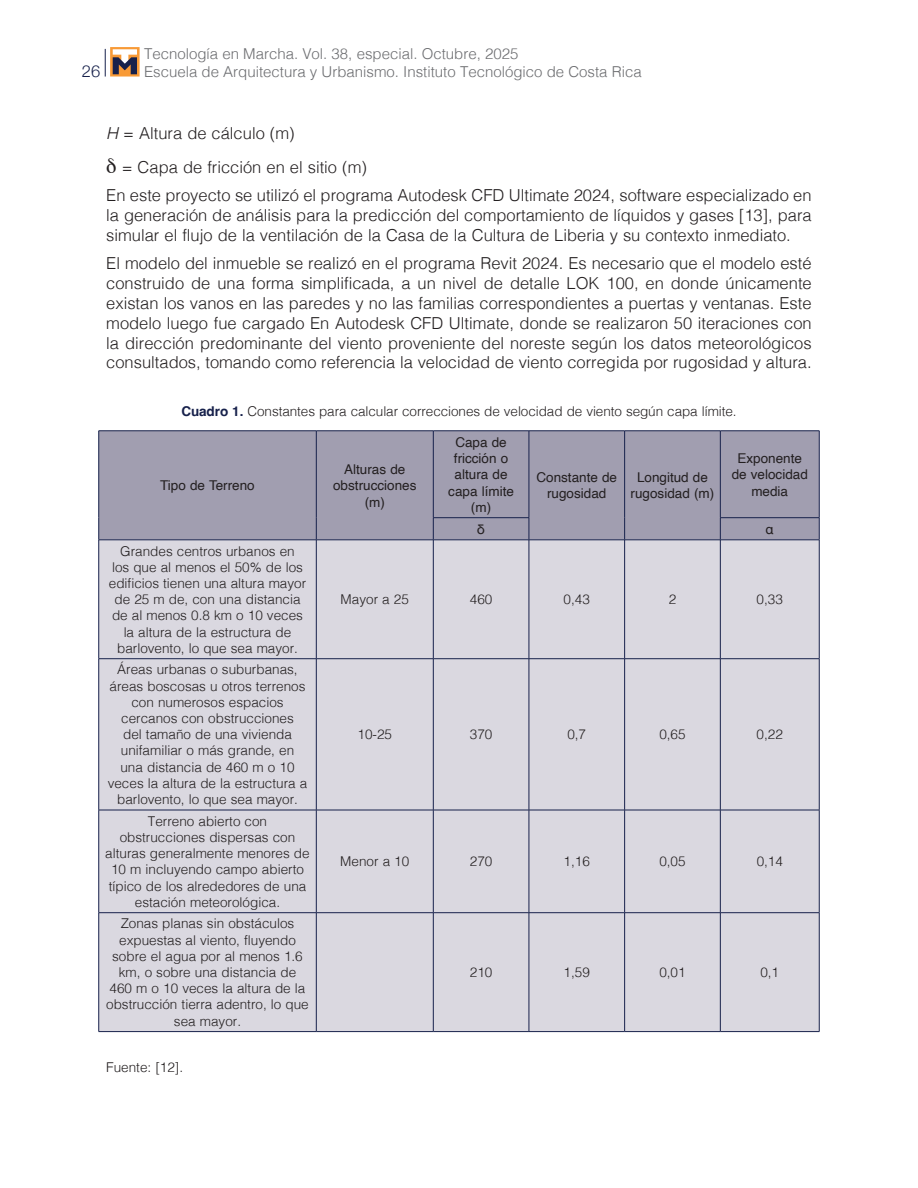
<style>
.page{position:relative;width:918px;height:1188px;background:#fff}
.page>*{position:absolute;margin:0;border:0;box-sizing:border-box;transform-origin:0 0}
.t1{font:300 16.5px/19.8px "Helvetica";color:#231f20;text-align:justify}
.t2{font:300 16.5px "Helvetica Neue";color:#17214b}
.t3{font:300 15px "Helvetica";color:#6c6d70}
.t4{font:300 13.5px/16.2px "Helvetica";color:#231f20;text-align:center}
.t5{font:13.5px/16.2px "Helvetica";color:#231f20;text-align:center}
.s1{font-style:italic}
.s2{font-weight:700;color:#17214b}
</style>
<div class="page">
<svg style="left:105px;top:49px;width:1px;height:28px"></svg>
<svg style="left:110px;top:47px;width:30px;height:30px"></svg>
<svg style="left:113px;top:49px;width:24px;height:25px"></svg>
<div style="left:99px;top:432px;width:720px;height:108px;background:#a19eb0"></div>
<div style="left:99px;top:541px;width:720px;height:490px;background:#dad8e0"></div>
<hr style="left:99px;top:431px;width:217px;height:1px;background:#17214b">
<hr style="left:98px;top:431px;width:1px;height:87px;background:#17214b">
<hr style="left:316px;top:431px;width:117px;height:1px;background:#17214b">
<hr style="left:316px;top:431px;width:1px;height:87px;background:#17214b">
<hr style="left:433px;top:431px;width:96px;height:1px;background:#17214b">
<hr style="left:433px;top:431px;width:1px;height:87px;background:#17214b">
<hr style="left:529px;top:431px;width:96px;height:1px;background:#17214b">
<hr style="left:529px;top:431px;width:1px;height:87px;background:#17214b">
<hr style="left:625px;top:431px;width:95px;height:1px;background:#17214b">
<hr style="left:624px;top:431px;width:1px;height:87px;background:#17214b">
<hr style="left:720px;top:431px;width:99px;height:1px;background:#17214b">
<hr style="left:720px;top:431px;width:1px;height:87px;background:#17214b">
<hr style="left:819px;top:431px;width:1px;height:87px;background:#17214b">
<svg style="left:98px;top:518px;width:1px;height:22px"></svg>
<svg style="left:316px;top:518px;width:1px;height:22px"></svg>
<hr style="left:433px;top:517px;width:96px;height:1px;background:#17214b">
<svg style="left:433px;top:518px;width:1px;height:22px"></svg>
<svg style="left:529px;top:518px;width:1px;height:22px"></svg>
<svg style="left:624px;top:518px;width:1px;height:22px"></svg>
<hr style="left:720px;top:517px;width:99px;height:1px;background:#17214b">
<svg style="left:720px;top:518px;width:1px;height:22px"></svg>
<svg style="left:819px;top:518px;width:1px;height:22px"></svg>
<hr style="left:99px;top:540px;width:217px;height:1px;background:#17214b">
<hr style="left:98px;top:540px;width:1px;height:119px;background:#17214b">
<hr style="left:316px;top:540px;width:117px;height:1px;background:#17214b">
<hr style="left:316px;top:540px;width:1px;height:119px;background:#17214b">
<hr style="left:433px;top:540px;width:96px;height:1px;background:#17214b">
<hr style="left:433px;top:540px;width:1px;height:119px;background:#17214b">
<hr style="left:529px;top:540px;width:96px;height:1px;background:#17214b">
<hr style="left:529px;top:540px;width:1px;height:119px;background:#17214b">
<hr style="left:625px;top:540px;width:95px;height:1px;background:#17214b">
<hr style="left:624px;top:540px;width:1px;height:119px;background:#17214b">
<hr style="left:720px;top:540px;width:99px;height:1px;background:#17214b">
<hr style="left:720px;top:540px;width:1px;height:119px;background:#17214b">
<hr style="left:819px;top:540px;width:1px;height:119px;background:#17214b">
<hr style="left:99px;top:658px;width:217px;height:1px;background:#17214b">
<hr style="left:98px;top:659px;width:1px;height:151px;background:#17214b">
<hr style="left:316px;top:658px;width:117px;height:1px;background:#17214b">
<hr style="left:316px;top:659px;width:1px;height:151px;background:#17214b">
<hr style="left:433px;top:658px;width:96px;height:1px;background:#17214b">
<hr style="left:433px;top:659px;width:1px;height:151px;background:#17214b">
<hr style="left:529px;top:658px;width:96px;height:1px;background:#17214b">
<hr style="left:529px;top:659px;width:1px;height:151px;background:#17214b">
<hr style="left:625px;top:658px;width:95px;height:1px;background:#17214b">
<hr style="left:624px;top:659px;width:1px;height:151px;background:#17214b">
<hr style="left:720px;top:658px;width:99px;height:1px;background:#17214b">
<hr style="left:720px;top:659px;width:1px;height:151px;background:#17214b">
<hr style="left:819px;top:659px;width:1px;height:151px;background:#17214b">
<hr style="left:99px;top:810px;width:217px;height:1px;background:#17214b">
<hr style="left:98px;top:810px;width:1px;height:103px;background:#17214b">
<hr style="left:316px;top:810px;width:117px;height:1px;background:#17214b">
<hr style="left:316px;top:810px;width:1px;height:103px;background:#17214b">
<hr style="left:433px;top:810px;width:96px;height:1px;background:#17214b">
<hr style="left:433px;top:810px;width:1px;height:103px;background:#17214b">
<hr style="left:529px;top:810px;width:96px;height:1px;background:#17214b">
<hr style="left:529px;top:810px;width:1px;height:103px;background:#17214b">
<hr style="left:625px;top:810px;width:95px;height:1px;background:#17214b">
<hr style="left:624px;top:810px;width:1px;height:103px;background:#17214b">
<hr style="left:720px;top:810px;width:99px;height:1px;background:#17214b">
<hr style="left:720px;top:810px;width:1px;height:103px;background:#17214b">
<hr style="left:819px;top:810px;width:1px;height:103px;background:#17214b">
<hr style="left:99px;top:912px;width:217px;height:1px;background:#17214b">
<hr style="left:98px;top:913px;width:1px;height:118px;background:#17214b">
<hr style="left:316px;top:912px;width:117px;height:1px;background:#17214b">
<hr style="left:316px;top:913px;width:1px;height:118px;background:#17214b">
<hr style="left:433px;top:912px;width:96px;height:1px;background:#17214b">
<hr style="left:433px;top:913px;width:1px;height:118px;background:#17214b">
<hr style="left:529px;top:912px;width:96px;height:1px;background:#17214b">
<hr style="left:529px;top:913px;width:1px;height:118px;background:#17214b">
<hr style="left:625px;top:912px;width:95px;height:1px;background:#17214b">
<hr style="left:624px;top:913px;width:1px;height:118px;background:#17214b">
<hr style="left:720px;top:912px;width:99px;height:1px;background:#17214b">
<hr style="left:720px;top:913px;width:1px;height:118px;background:#17214b">
<hr style="left:819px;top:913px;width:1px;height:118px;background:#17214b">
<hr style="left:99px;top:1031px;width:217px;height:1px;background:#17214b">
<hr style="left:316px;top:1031px;width:117px;height:1px;background:#17214b">
<hr style="left:433px;top:1031px;width:96px;height:1px;background:#17214b">
<hr style="left:529px;top:1031px;width:96px;height:1px;background:#17214b">
<hr style="left:625px;top:1031px;width:95px;height:1px;background:#17214b">
<hr style="left:720px;top:1031px;width:99px;height:1px;background:#17214b">
<p class="t3" style="left:144px;top:40px;width:376px">Tecnología en Marcha. Vol. 38, especial. Octubre, 2025</p>
<p class="t2" style="left:82px;top:57px;width:20px">26</p>
<p class="t3" style="left:144px;top:58px;width:499px">Escuela de Arquitectura y Urbanismo. Instituto Tecnológico de Costa Rica</p>
<p class="t1" style="left:122px;top:116px;width:247px;line-height:33.8px;text-indent:-15px"><span class="s1">H</span> = Altura de cálculo (m)<br>= Capa de fricción en el sitio (m)</p>
<p class="t1" style="left:106px;top:184px;width:707px">En este proyecto se utilizó el programa Autodesk CFD Ultimate 2024, software especializado en la generación de análisis para la predicción del comportamiento de líquidos y gases [13], para simular el flujo de la ventilación de la Casa de la Cultura de Liberia y su contexto inmediato.</p>
<p class="t1" style="left:106px;top:252px;width:707px">El modelo del inmueble se realizó en el programa Revit 2024. Es necesario que el modelo esté construido de una forma simplificada, a un nivel de detalle LOK 100, en donde únicamente existan los vanos en las paredes y no las familias correspondientes a puertas y ventanas. Este modelo luego fue cargado En Autodesk CFD Ultimate, donde se realizaron 50 iteraciones con la dirección predominante del viento proveniente del noreste según los datos meteorológicos consultados, tomando como referencia la velocidad de viento corregida por rugosidad y altura.</p>
<p class="t4" style="left:181px;top:402px;width:557px"><span class="s2">Cuadro 1.</span> Constantes para calcular correcciones de velocidad de viento según capa límite.</p>
<p class="t5" style="left:160px;top:478px;width:96px">Tipo de Terreno</p>
<p class="t4" style="left:109px;top:542px;width:199px">Grandes centros urbanos en<br>los que al menos el 50% de los edificios tienen una altura mayor de 25 m de, con una distancia de al menos 0.8 km o 10 veces la altura de la estructura de barlovento, lo que sea mayor.</p>
<p class="t4" style="left:108px;top:661px;width:201px">Áreas urbanas o suburbanas, áreas boscosas u otros terrenos con numerosos espacios cercanos con obstrucciones<br>del tamaño de una vivienda unifamiliar o más grande, en<br>una distancia de 460 m o 10 veces la altura de la estructura a barlovento, lo que sea mayor.</p>
<p class="t4" style="left:105px;top:812px;width:206px">Terreno abierto con obstrucciones dispersas con alturas generalmente menores de<br>10 m incluyendo campo abierto típico de los alrededores de una estación meteorológica.</p>
<p class="t4" style="left:106px;top:915px;width:204px">Zonas planas sin obstáculos expuestas al viento, fluyendo sobre el agua por al menos 1.6 km, o sobre una distancia de<br>460 m o 10 veces la altura de la obstrucción tierra adentro, lo que sea mayor.</p>
<p class="t4" style="left:106px;top:1058px;width:78px">Fuente: [12].</p>
<p class="t5" style="left:333px;top:462px;width:85px">Alturas de obstrucciones (m)</p>
<p class="t5" style="left:448px;top:434px;width:67px">Capa de fricción o altura de capa límite (m)</p>
<p class="t5" style="left:536px;top:470px;width:82px">Constante de rugosidad</p>
<p class="t5" style="left:631px;top:470px;width:85px">Longitud de rugosidad (m)</p>
<p class="t5" style="left:732px;top:451px;width:78px">Exponente de velocidad media</p>
<p class="t5" style="left:477px;top:521px;width:10px">δ</p>
<p class="t5" style="left:766px;top:521px;width:10px">α</p>
<p class="t4" style="left:341px;top:590px;width:70px">Mayor a 25</p>
<p class="t4" style="left:470px;top:590px;width:24px">460</p>
<p class="t4" style="left:564px;top:590px;width:28px">0,43</p>
<p class="t4" style="left:669px;top:590px;width:9px">2</p>
<p class="t4" style="left:757px;top:590px;width:28px">0,33</p>
<p class="t4" style="left:358px;top:725px;width:36px">10-25</p>
<p class="t4" style="left:470px;top:725px;width:24px">370</p>
<p class="t4" style="left:567px;top:725px;width:20px">0,7</p>
<p class="t4" style="left:659px;top:725px;width:28px">0,65</p>
<p class="t4" style="left:757px;top:725px;width:28px">0,22</p>
<p class="t4" style="left:340px;top:852px;width:71px">Menor a 10</p>
<p class="t4" style="left:470px;top:852px;width:24px">270</p>
<p class="t4" style="left:564px;top:852px;width:28px">1,16</p>
<p class="t4" style="left:659px;top:852px;width:28px">0,05</p>
<p class="t4" style="left:757px;top:852px;width:28px">0,14</p>
<p class="t4" style="left:470px;top:963px;width:24px">210</p>
<p class="t4" style="left:564px;top:963px;width:28px">1,59</p>
<p class="t4" style="left:659px;top:963px;width:28px">0,01</p>
<p class="t4" style="left:760px;top:963px;width:20px">0,1</p>
</div>
